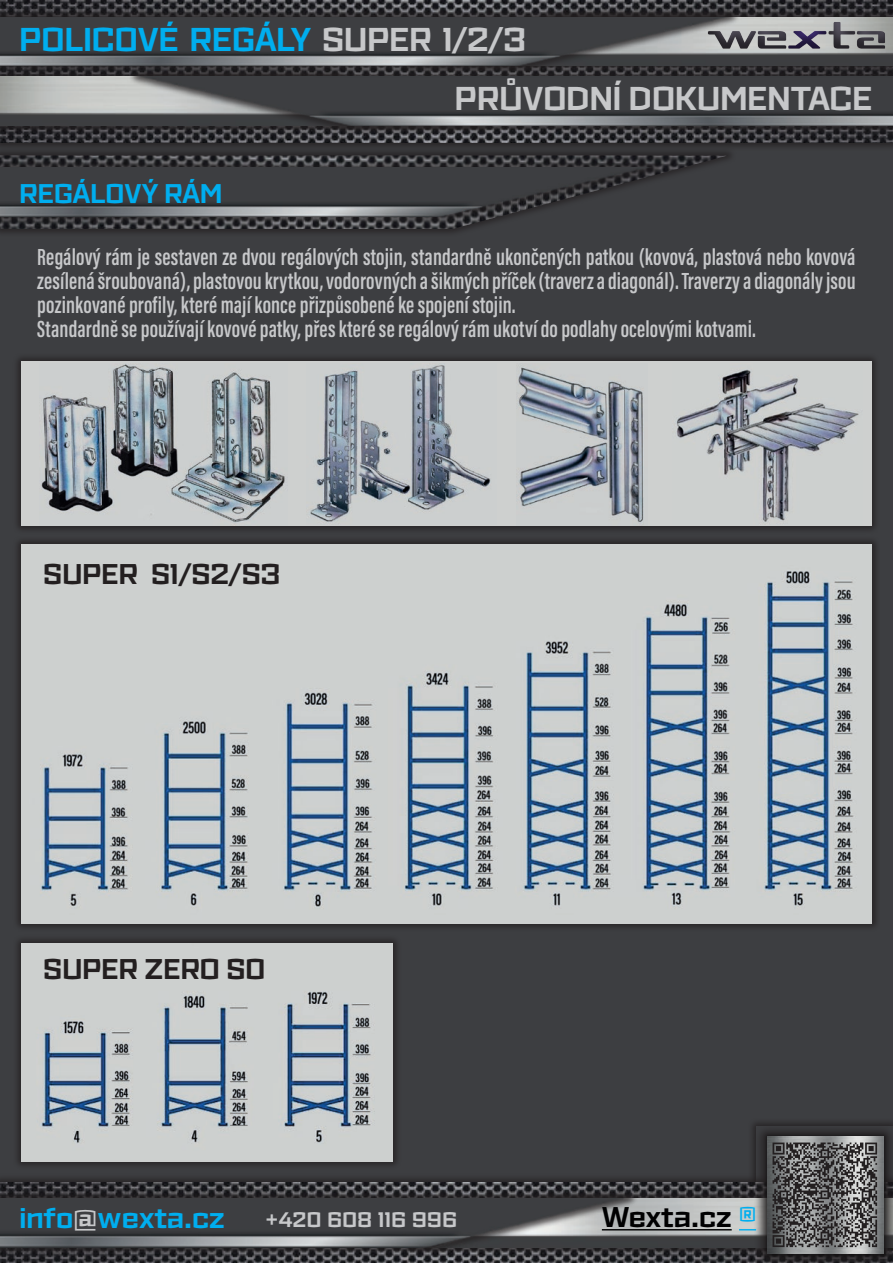
<style>
.page{position:relative;width:893px;height:1263px;background:#fff}
.page>*{position:absolute;margin:0;border:0;box-sizing:border-box;transform-origin:0 0}
.t1{font:700 33px "Ironstrike";color:#00aeef}
.t2{font:700 33px "Ironstrike";color:#c7c8ca}
.t3{font:700 28.5px "Ironstrike";color:#231f20}
.t4{font:700 28.5px "Ironstrike";color:#00aeef}
.t5{font:700 28.5px "Ironstrike";color:#000001}
.t6{font:700 27px "Ironstrike";color:#00aeef}
.t7{font:600 24px/24px "Acumin Pro Extra Cond";letter-spacing:.005em;color:#c7c8ca}
.t8{font:700 21px "Ironstrike";letter-spacing:.025em;color:#c7c8ca}
.s1{color:#c7c8ca}
.s2{color:#00aeef}
</style>
<div class="page">
<div style="left:0;top:152px;width:893px;height:1021px;background:#3d3e41"></div>
<div style="left:0;top:0;width:893px;height:152px;background:#231f20;opacity:.75"></div>
<img style="left:0;top:0;width:893px;height:142px">
<div style="left:748px;top:1118px;width:145px;height:145px;background:#39393c"></div>
<div style="left:0;top:1173px;width:893px;height:90px;background:#363537"></div>
<img style="left:0;top:1182px;width:739px;height:81px">
<div style="left:400px;top:8px;width:493px;height:67px;background:#231f20;opacity:.75"></div>
<img style="left:789px;top:17px;width:104px;height:49px">
<div style="left:687px;top:19px;width:205px;height:36px;background:#231f20;opacity:.75"></div>
<div style="left:0;top:8px;width:740px;height:67px;background:#231f20;opacity:.75"></div>
<img style="left:0;top:17px;width:789px;height:49px">
<div style="left:0;top:68px;width:493px;height:67px;background:#231f20;opacity:.75"></div>
<img style="left:0;top:77px;width:80px;height:49px">
<div style="left:129px;top:68px;width:764px;height:67px;background:#231f20;opacity:.75"></div>
<img style="left:80px;top:77px;width:813px;height:49px">
<div style="left:400px;top:1189px;width:493px;height:67px;background:#231f20;opacity:.75"></div>
<img style="left:699px;top:1198px;width:40px;height:49px">
<div style="left:0;top:1189px;width:638px;height:67px;background:#231f20;opacity:.75"></div>
<img style="left:0;top:1198px;width:699px;height:49px">
<div style="left:754px;top:1123px;width:139px;height:140px;background:#231f20;opacity:.75"></div>
<hr style="left:602px;top:1229px;width:130px;height:1px;background:#000001">
<svg style="left:739px;top:1127px;width:154px;height:136px"></svg>
<div style="left:12px;top:536px;width:868px;height:396px;background:#231f20;opacity:.75"></div>
<img style="left:21px;top:545px;width:851px;height:378px">
<div style="left:13px;top:934px;width:388px;height:236px;background:#231f20;opacity:.75"></div>
<img style="left:22px;top:943px;width:370px;height:218px">
<div style="left:0;top:147px;width:737px;height:91px;background:#39393c"></div>
<svg style="left:0;top:151px;width:728px;height:82px"></svg>
<div style="left:0;top:159px;width:663px;height:66px;background:#231f20;opacity:.56"></div>
<img style="left:0;top:168px;width:661px;height:49px">
<div style="left:13px;top:353px;width:867px;height:181px;background:#231f20;opacity:.75"></div>
<div style="left:22px;top:362px;width:849px;height:163px;background:#ced0cf"></div>
<img style="left:39px;top:364px;width:248px;height:161px">
<img style="left:307px;top:363px;width:190px;height:162px">
<img style="left:517px;top:364px;width:131px;height:161px">
<img style="left:672px;top:363px;width:190px;height:162px">
<h1 class="t1" style="left:20px;top:19px;width:508px">POLICOVÉ REGÁLY <span class="s1">SUPER 1/2/3</span></h1>
<p class="t6" style="left:20px;top:177px;width:204px">REGÁLOVÝ RÁM</p>
<h1 class="t2" style="left:455px;top:78px;width:419px">PRŮVODNÍ DOKUMENTACE</h1>
<p class="t7" style="left:37px;top:245px;width:820px">Regálový rám je sestaven ze dvou regálových stojin, standardně ukončených patkou (kovová, plastová nebo kovová zesílená šroubovaná), plastovou krytkou, vodorovných a šikmých příček (traverz a diagonál). Traverzy a diagonály jsou pozinkované profily, které mají konce přizpůsobené ke spojení stojin.<br>Standardně se používají kovové patky, přes které se regálový rám ukotví do podlahy ocelovými kotvami.</p>
<p class="t3" style="left:43px;top:556px;width:239px">SUPER S1/S2/S3</p>
<p class="t3" style="left:43px;top:951px;width:224px">SUPER ZERO S0</p>
<p class="t4" style="left:19px;top:1200px;width:207px">info<span class="s1">@</span>wexta.cz</p>
<p class="t8" style="left:266px;top:1206px;width:193px">+420 608 116 996</p>
<p class="t5" style="left:602px;top:1199px;width:156px">Wexta.cz <span class="s2">®</span></p>
</div>
